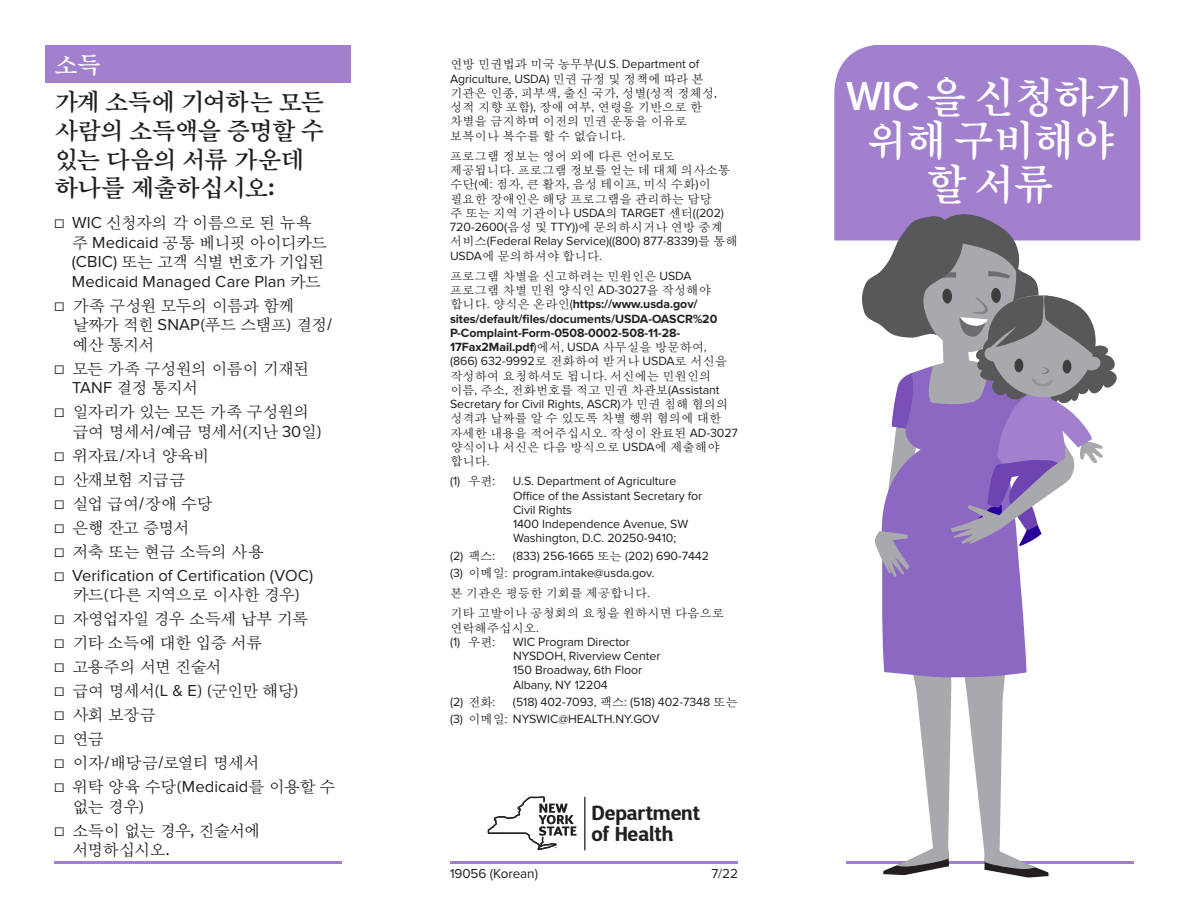
<style>
.page{position:relative;width:1188px;height:918px;background:#fff}
.page>*{position:absolute;margin:0;border:0;box-sizing:border-box;transform-origin:0 0}
.t1{font:700 42px/43.5px "Un Batang";letter-spacing:-.02em;color:#fff;text-align:center}
.Head_2{font:700 24px/28.7px "Un Batang";letter-spacing:-.055em;color:#231f20}
.Heads{font:700 24px "Un Batang";color:#fff}
.t2{font:700 20.4px/20.7px "D Sari";letter-spacing:-.01em;color:#231f20}
.t3{font:16.5px/19.5px "Un Batang";letter-spacing:-.065em;color:#231f20}
.t4{font:16.5px/19.5px "Proxima Nova";letter-spacing:.005em;color:#231f20}
.t5{font:13.5px "Proxima Nova";letter-spacing:-.005em;color:#231f20}
.t6{font:12.3px/14.2px "Un Batang";letter-spacing:-.005em;color:#231f20}
.t7{font:12.3px/14.2px "Proxima Nova";letter-spacing:-.005em;color:#231f20}
.s1{font-style:italic;font-size:15px}
.s2{font-family:"Un Batang"}
.s3{font-family:"Proxima Nova";font-style:italic;font-size:15px}
.s4{font-family:"Proxima Nova"}
.s5{font-family:"Proxima Nova";font-weight:700}
.s6{font-family:"Proxima Nova";font-weight:600}
</style>
<div class="page">
<hr style="left:846px;top:861px;width:288px;height:3px;background:#a280cd">
<div style="left:45px;top:45px;width:306px;height:38px;background:#a280cd"></div>
<div style="left:834px;top:45px;width:307px;height:195px;background:#a280cd"></div>
<svg style="left:862px;top:214px;width:255px;height:664px"></svg>
<hr style="left:54px;top:861px;width:288px;height:3px;background:#a280cd">
<hr style="left:584px;top:797px;width:1px;height:53px;background:#231f20">
<svg style="left:488px;top:796px;width:89px;height:54px"></svg>
<hr style="left:450px;top:861px;width:288px;height:3px;background:#a280cd">
<p class="Heads" style="left:54px;top:48px;width:49px">소득</p>
<p class="Head_2" style="left:54px;top:86px;width:272px">가계 소득에 기여하는 모든 사람의 소득액을 증명할 수 있는 다음의 서류 가운데 하나를 제출하십시오:</p>
<p class="t4" style="left:72px;top:213px;width:257px;text-indent:-18px"><span class="s1">☐</span> WIC <span class="s2">신청자의 각 이름으로 된 뉴욕 주</span> Medicaid <span class="s2">공통 베니핏 아이디카드 </span>(CBIC) <span class="s2">또는 고객 식별 번호가 기입된<br></span>Medicaid Managed Care Plan <span class="s2">카드</span></p>
<p class="t3" style="left:72px;top:295px;width:263px;text-indent:-18px"><span class="s3">☐</span> 가족 구성원 모두의 이름과 함께 날짜가 적힌 <span class="s4">SNAP</span>(푸드 스탬프) 결정/ 예산 통지서</p>
<p class="t3" style="left:72px;top:358px;width:239px;text-indent:-18px"><span class="s3">☐</span> 모든 가족 구성원의 이름이 기재된<br><span class="s4">TANF</span> 결정 통지서</p>
<p class="t3" style="left:72px;top:402px;width:252px;text-indent:-18px"><span class="s3">☐</span> 일자리가 있는 모든 가족 구성원의 급여 명세서/예금 명세서(지난 <span class="s4">30</span>일)</p>
<p class="t3" style="left:54px;top:445px;width:157px"><span class="s3">☐</span> 위자료/자녀 양육비</p>
<p class="t3" style="left:54px;top:469px;width:133px"><span class="s3">☐</span> 산재보험 지급금</p>
<p class="t3" style="left:54px;top:493px;width:160px"><span class="s3">☐</span> 실업 급여/장애 수당</p>
<p class="t3" style="left:54px;top:517px;width:137px"><span class="s3">☐</span> 은행 잔고 증명서</p>
<p class="t3" style="left:54px;top:541px;width:212px"><span class="s3">☐</span> 저축 또는 현금 소득의 사용</p>
<p class="t4" style="left:54px;top:566px;width:261px;text-align:center"><span class="s1">☐</span> Verification of Certification (VOC) <span class="s2">카드(다른 지역으로 이사한 경우)</span></p>
<p class="t3" style="left:54px;top:609px;width:256px"><span class="s3">☐</span> 자영업자일 경우 소득세 납부 기록</p>
<p class="t3" style="left:54px;top:633px;width:210px"><span class="s3">☐</span> 기타 소득에 대한 입증 서류</p>
<p class="t3" style="left:54px;top:657px;width:169px"><span class="s3">☐</span> 고용주의 서면 진술서</p>
<p class="t3" style="left:54px;top:681px;width:247px"><span class="s3">☐</span> 급여 명세서(<span class="s4">L &amp; E</span>) (군인만 해당)</p>
<p class="t3" style="left:54px;top:705px;width:103px"><span class="s3">☐</span> 사회 보장금</p>
<p class="t3" style="left:54px;top:729px;width:52px"><span class="s3">☐</span> 연금</p>
<p class="t3" style="left:54px;top:753px;width:207px"><span class="s3">☐</span> 이자/배당금/로열티 명세서</p>
<p class="t3" style="left:72px;top:777px;width:265px;text-indent:-18px"><span class="s3">☐</span> 위탁 양육 수당(<span class="s4">Medicaid</span>를 이용할 수 없는 경우)</p>
<p class="t3" style="left:72px;top:820px;width:190px;text-indent:-18px"><span class="s3">☐</span> 소득이 없는 경우, 진술서에 서명하십시오.</p>
<p class="t6" style="left:450px;top:57px;width:268px">연방 민권법과 미국 농무부<span class="s4">(U.S. Department of<br>Agriculture, USDA)</span> 민권 규정 및 정책에 따라 본 기관은 인종<span class="s4">,</span> 피부색<span class="s4">,</span> 출신 국가<span class="s4">,</span> 성별<span class="s4">(</span>성적 정체성<span class="s4">, </span>성적 지향 포함<span class="s4">),</span> 장애 여부<span class="s4">,</span> 연령을 기반으로 한 차별을 금지하며 이전의 민권 운동을 이유로 보복이나 복수를 할 수 없습니다<span class="s4">.</span></p>
<p class="t6" style="left:450px;top:148px;width:289px">프로그램 정보는 영어 외에 다른 언어로도 제공됩니다<span class="s4">.</span> 프로그램 정보를 얻는 데 대체 의사소통 수단<span class="s4">(</span>예<span class="s4">:</span> 점자<span class="s4">,</span> 큰 활자<span class="s4">,</span> 음성 테이프<span class="s4">,</span> 미식 수화<span class="s4">)</span>이 필요한 장애인은 해당 프로그램을 관리하는 담당<br>주 또는 지역 기관이나 <span class="s4">USDA</span>의 <span class="s4">TARGET</span> 센터<span class="s4">((202)<br>720-2600(</span>음성 및 <span class="s4">TTY))</span>에 문의하시거나 연방 중계 서비스<span class="s4">(Federal Relay Service)((800) 877-8339)</span>를 통해<br><span class="s4">USDA</span>에 문의하셔야 합니다<span class="s4">.</span></p>
<p class="t6" style="left:450px;top:268px;width:290px">프로그램 차별을 신고하려는 민원인은 <span class="s4">USDA </span>프로그램 차별 민원 양식인 <span class="s4">AD-3027</span>을 작성해야 합니다<span class="s4">.</span> 양식은 온라인<span class="s4">(</span><span class="s5">https://www.usda.gov/ sites/default/files/documents/USDA-OASCR%20<br>P-Complaint-Form-0508-0002-508-11-28-<br>17Fax2Mail.pdf</span><span class="s4">)</span>에서<span class="s4">, USDA</span> 사무실을 방문하여<span class="s4">,<br>(866) 632-9992</span>로 전화하여 받거나 <span class="s4">USDA</span>로 서신을 작성하여 요청하셔도 됩니다<span class="s4">.</span> 서신에는 민원인의 이름<span class="s4">,</span> 주소<span class="s4">,</span> 전화번호를 적고 민권 차관보<span class="s4">(Assistant<br>Secretary for Civil Rights, ASCR)</span>가 민권 침해 혐의의 성격과 날짜를 알수 있도록 차별 행위 혐의에 대한 자세한 내용을 적어주십시오<span class="s4">.</span> 작성이 완료된 <span class="s4">AD-3027 </span>양식이나 서신은 다음 방식으로 <span class="s4">USDA</span>에 제출해야 합니다<span class="s4">.</span></p>
<p class="t7" style="left:450px;top:474px;width:47px">(1) <span class="s2">우편</span>:</p>
<p class="t7" style="left:513px;top:474px;width:165px">U.S. Department of Agriculture</p>
<p class="t7" style="left:513px;top:488px;width:191px">Office of the Assistant Secretary for<br>Civil Rights</p>
<p class="t7" style="left:513px;top:517px;width:177px">1400 Independence Avenue, SW</p>
<p class="t7" style="left:513px;top:531px;width:165px">Washington, D.C. 20250-9410;</p>
<p class="t7" style="left:450px;top:548px;width:47px">(2) <span class="s2">팩스</span>:</p>
<p class="t7" style="left:513px;top:548px;width:198px">(833) 256-1665 <span class="s2">또는</span> (202) 690-7442</p>
<p class="t7" style="left:450px;top:566px;width:206px">(3) <span class="s2">이메일</span>: program.intake@usda.gov.</p>
<p class="t6" style="left:450px;top:585px;width:202px">본 기관은 평등한 기회를 제공합니다<span class="s4">.</span></p>
<p class="t6" style="left:450px;top:606px;width:276px">기타 고발이나 공청회의 요청을 원하시면 다음으로 연락해주십시오<span class="s4">.</span></p>
<p class="t7" style="left:450px;top:635px;width:47px">(1) <span class="s2">우편</span>:</p>
<p class="t7" style="left:513px;top:635px;width:119px">WIC Program Director</p>
<p class="t7" style="left:513px;top:649px;width:149px">NYSDOH, Riverview Center</p>
<p class="t7" style="left:513px;top:663px;width:131px">150 Broadway, 6th Floor</p>
<p class="t7" style="left:513px;top:677px;width:96px">Albany, NY 12204</p>
<p class="t7" style="left:450px;top:695px;width:47px">(2) <span class="s2">전화</span>:</p>
<p class="t7" style="left:513px;top:695px;width:227px">(518) 402-7093, <span class="s2">팩스</span>: (518) 402-7348 <span class="s2">또는</span></p>
<p class="t7" style="left:450px;top:712px;width:211px">(3) <span class="s2">이메일</span>: NYSWIC@HEALTH.NY.GOV</p>
<p class="t2" style="left:592px;top:802px;width:110px">Department of Health</p>
<p class="t5" style="left:450px;top:866px;width:90px">19056 (Korean)</p>
<p class="t5" style="left:711px;top:866px;width:28px">7/22</p>
<p class="t1" style="left:846px;top:72px;width:289px"><span class="s6">WIC</span> 을 신청하기 위해 구비해야 할 서류</p>
</div>
